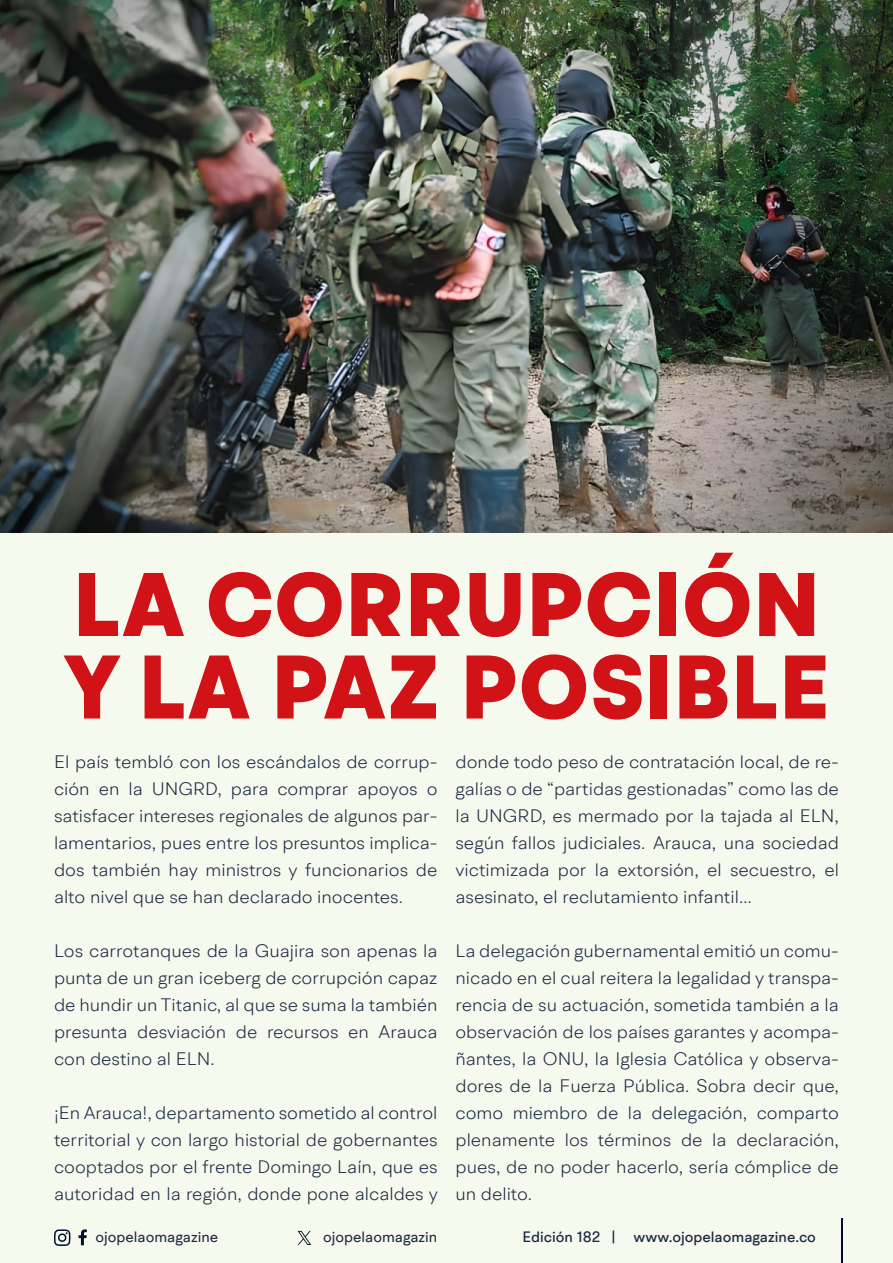
<style>
.page{position:relative;width:893px;height:1263px;background:#f6f9ee}
.page>*{position:absolute;margin:0;border:0;box-sizing:border-box;transform-origin:0 0}
.t1{font:900 90px/82.5px "BR Hendrix";letter-spacing:.01em;color:#d11217}
.t2{font:300 18px/27px "BR Hendrix";color:#1b2943;text-align:justify;scale:1.04 1}
.t3{font:500 15px "BR Hendrix";color:#1b2943}
.t4{font:15px "BR Hendrix";color:#1b2943}
</style>
<div class="page">
<svg style="left:79px;top:1229px;width:8px;height:16px"></svg>
<svg style="left:54px;top:1229px;width:17px;height:17px"></svg>
<hr style="left:841px;top:1219px;width:1px;height:44px;background:#000f2b">
<svg style="left:298px;top:1231px;width:13px;height:14px"></svg>
<img style="left:0;top:0;width:893px;height:532px">
<h1 class="t1" style="left:64px;top:566px;width:767px">LA CORRUPCIÓN<br>Y LA PAZ POSIBLE</h1>
<p class="t2" style="left:54px;top:748px;width:370px">El país tembló con los escándalos de corrup&shy;ción en la UNGRD, para comprar apoyos o satisfacer intereses regionales de algunos par&shy;lamentarios, pues entre los presuntos implica&shy;dos también hay ministros y funcionarios de alto nivel que se han declarado inocentes.</p>
<p class="t2" style="left:54px;top:937px;width:370px">Los carrotanques de la Guajira son apenas la punta de un gran iceberg de corrupción capaz de hundir un Titanic, al que se suma la también presunta desviación de recursos en Arauca con destino al ELN.</p>
<p class="t2" style="left:54px;top:1099px;width:371px">¡En Arauca!, departamento sometido al control territorial y con largo historial de gobernantes cooptados por el frente Domingo Laín, que es autoridad en la región, donde pone alcaldes y</p>
<p class="t2" style="left:455px;top:748px;width:370px">donde todo peso de contratación local, de re&shy;galías o de “partidas gestionadas” como las de la UNGRD, es mermado por la tajada al ELN, según fallos judiciales. Arauca, una sociedad victimizada por la extorsión, el secuestro, el asesinato, el reclutamiento infantil…</p>
<p class="t2" style="left:455px;top:937px;width:370px">La delegación gubernamental emitió un comu&shy;nicado en el cual reitera la legalidad y transpa&shy;rencia de su actuación, sometida también a la observación de los países garantes y acompa&shy;ñantes, la ONU, la Iglesia Católica y observa&shy;dores de la Fuerza Pública. Sobra decir que, como miembro de la delegación, comparto plenamente los términos de la declaración, pues, de no poder hacerlo, sería cómplice de un delito.</p>
<p class="t4" style="left:96px;top:1227px;width:124px">ojopelaomagazine</p>
<p class="t4" style="left:323px;top:1227px;width:116px">ojopelaomagazin</p>
<p class="t3" style="left:522px;top:1227px;width:295px">Edición 182 | www.ojopelaomagazine.co</p>
</div>
